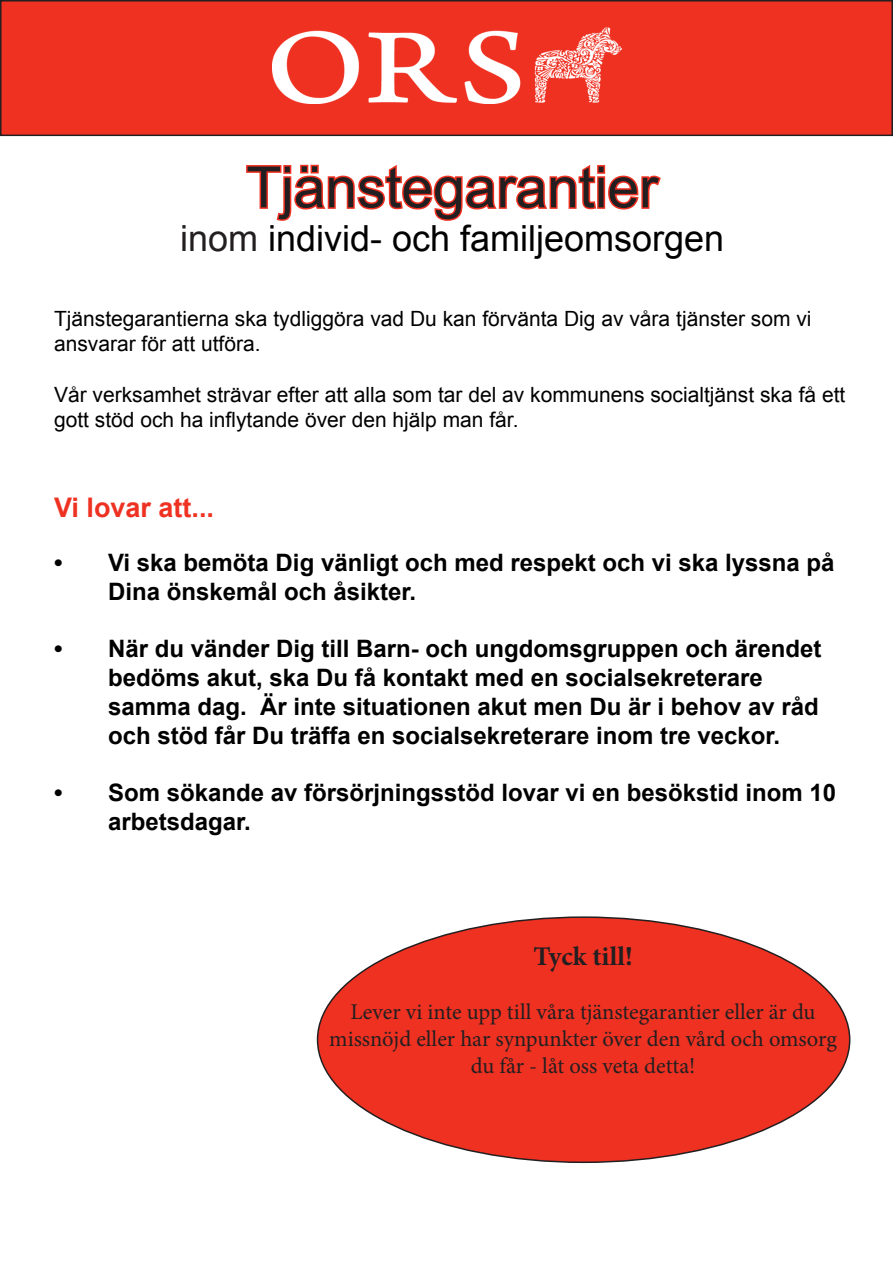
<style>
.page{position:relative;width:893px;height:1263px;background:#fff}
.page>*{position:absolute;margin:0;border:0;box-sizing:border-box;transform-origin:0 0}
.t1{font:57px "Arial";color:#231f20}
.t2{font:36px "Arial";color:#000}
.t3{font:700 27px "Arial";color:#ef3122}
.t4{font:700 27px "Minion Pro";color:#231f20}
.t5{font:700 24px/28.8px "Arial";color:#000}
.t6{font:22.5px/27px "Minion Pro";color:#231f20;text-align:center}
.t7{font:21px/25.2px "Arial";color:#000}
.s1{color:#231f20}
</style>
<div class="page">
<div style="left:318px;top:917px;width:532px;height:245px;background:#ef3122;border-radius:50%"></div>
<div style="left:1px;top:1px;width:891px;height:134px;background:#ef3122"></div>
<img style="left:272px;top:28px;width:350px;height:75px">
<div style="left:0;top:0;width:893px;height:136px;border:2px solid #231f20"></div>
<svg style="left:246px;top:164px;width:415px;height:57px"></svg>
<p class="t1" style="left:246px;top:150px;width:413px">Tjänstegarantier</p>
<p class="t2" style="left:180px;top:214px;width:546px"><span class="s1">inom</span> individ- och familjeomsorgen</p>
<p class="t7" style="left:54px;top:306px;width:759px">Tjänstegarantierna ska tydliggöra vad Du kan förvänta Dig av våra tjänster som vi ansvarar för att utföra.</p>
<p class="t7" style="left:54px;top:382px;width:793px">Vår verksamhet strävar efter att alla som tar del av kommunens socialtjänst ska få ett gott stöd och ha inflytande över den hjälp man får.</p>
<p class="t3" style="left:54px;top:489px;width:162px">Vi lovar att...</p>
<p class="t5" style="left:108px;top:549px;width:728px;text-indent:-54px">• Vi ska bemöta Dig vänligt och med respekt och vi ska lyssna på<br>Dina önskemål och åsikter.</p>
<p class="t5" style="left:108px;top:635px;width:715px;text-indent:-54px">• När du vänder Dig till Barn- och ungdomsgruppen och ärendet bedöms akut, ska Du få kontakt med en socialsekreterare samma dag. Är inte situationen akut men Du är i behov av råd och stöd får Du träffa en socialsekreterare inom tre veckor.</p>
<p class="t5" style="left:108px;top:779px;width:730px;text-indent:-54px">• Som sökande av försörjningsstöd lovar vi en besökstid inom 10 arbetsdagar.</p>
<p class="t4" style="left:533px;top:937px;width:101px">Tyck till!</p>
<p class="t6" style="left:329px;top:998px;width:509px">Lever vi inte upp till våra tjänstegarantier eller är du missnöjd eller har synpunkter över den vård och omsorg du får - låt oss veta detta!</p>
</div>
